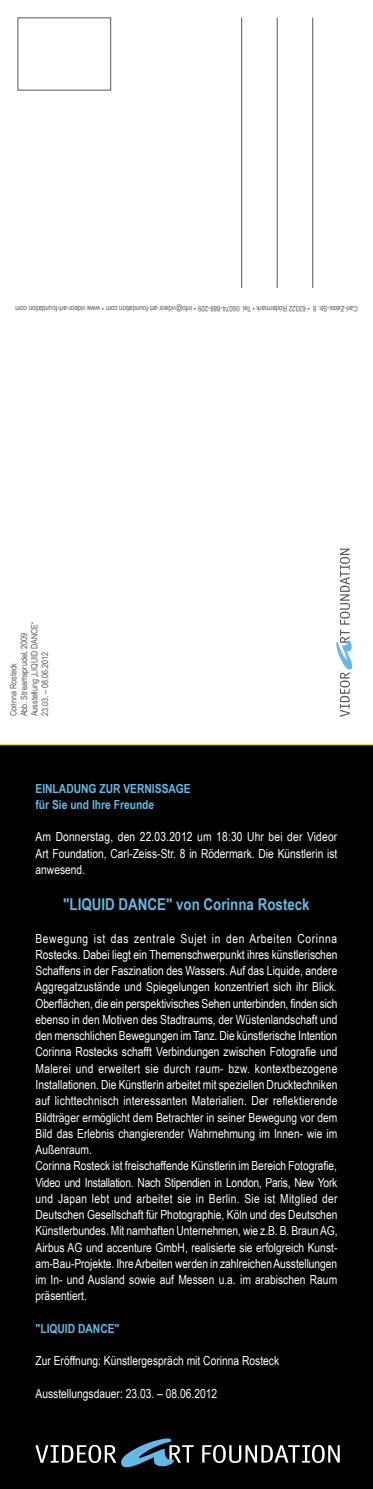
<style>
.page{position:relative;width:373px;height:1489px;background:#fff}
.page>*{position:absolute;margin:0;border:0;box-sizing:border-box;transform-origin:0 0}
.t1{font:700 16.25px "Arial Narrow";color:#64bae5}
.t2{font:12.5px/16.2px "Arial Narrow";color:#fff;text-align:justify}
.t3{font:700 12.5px/16.2px "Arial Narrow";color:#64bae5}
.t4{font:8.75px/10.5px "Arial Narrow";color:#58585a}
.t5{font:7.5px "Arial Narrow";color:#58585a}
</style>
<div class="page">
<div style="left:0;top:745px;width:372px;height:743px;background:#000"></div>
<hr style="left:312px;top:18px;width:1px;height:270px;background:#58585a">
<hr style="left:276px;top:18px;width:1px;height:270px;background:#58585a">
<hr style="left:241px;top:18px;width:1px;height:270px;background:#58585a">
<svg style="left:202px;top:1444px;width:137px;height:18px"></svg>
<svg style="left:35px;top:1437px;width:158px;height:32px;background:#2f3b42"></svg>
<svg style="left:336px;top:548px;width:17px;height:168px"></svg>
<hr style="left:0;top:744px;width:372px;height:1px;background:#ffe600">
<p class="t5" style="left:309px;top:314px;width:295px;rotate:-180deg">• 63322 Rödermark • Tel. 06074-888-209 • info@videor-art-foundation.com • www.videor-art-foundation.com</p>
<p class="t5" style="left:357px;top:314px;width:46px;rotate:-180deg">Carl-Zeiss-Str. 8</p>
<p class="t4" style="left:8px;top:716px;width:96px;rotate:-90deg">Corinna Rosteck<br>Abb. Streamsprudel, 2009<br>Ausstellung „LIQUID DANCE“<br>23.03. – 08.06.2012</p>
<p class="t3" style="left:35px;top:779px;width:156px">EINLADUNG ZUR VERNISSAGE für Sie und Ihre Freunde</p>
<p class="t2" style="left:35px;top:828px;width:303px">Am Donnerstag, den 22.03.2012 um 18:30 Uhr bei der Videor Art Foundation, Carl-Zeiss-Str. 8 in Rödermark. Die Künstlerin ist anwesend.</p>
<h1 class="t1" style="left:63px;top:892px;width:247px">"LIQUID DANCE" von Corinna Rosteck</h1>
<p class="t2" style="left:35px;top:929px;width:303px;text-align:left">Bewegung ist das zentrale Sujet in den Arbeiten Corinna Rostecks. Dabei liegt ein Themenschwerpunkt ihres künstlerischen Schaffens in der Faszination des Wassers. Auf das Liquide, andere Aggregatzustände und Spiegelungen konzentriert sich ihr Blick.<br>Oberflächen, die ein perspektivisches Sehen unterbinden, finden sich ebenso in den Motiven des Stadtraums, der Wüstenlandschaft und den menschlichen Bewegungen im Tanz. Die künstlerische Intention Corinna Rostecks schafft Verbindungen zwischen Fotografie und Malerei und erweitert sie durch raum- bzw. kontextbezogene Installationen. Die Künstlerin arbeitet mit speziellen Drucktechniken auf lichttechnisch interessanten Materialien. Der reflektierende Bildträger ermöglicht dem Betrachter in seiner Bewegung vor dem Bild das Erlebnis changierender Wahrnehmung im Innen- wie im Außenraum.<br>Corinna Rosteck ist freischaffende Künstlerin im Bereich Fotografie, Video und Installation. Nach Stipendien in London, Paris, New York und Japan lebt und arbeitet sie in Berlin. Sie ist Mitglied der Deutschen Gesellschaft für Photographie, Köln und des Deutschen Künstlerbundes. Mit namhaften Unternehmen, wie z.B. B. Braun AG, Airbus AG und accenture GmbH, realisierte sie erfolgreich Kunst&shy;am-Bau-Projekte. Ihre Arbeiten werden in zahlreichen Ausstellungen im In- und Ausland sowie auf Messen u.a. im arabischen Raum präsentiert.</p>
<p class="t3" style="left:35px;top:1319px;width:85px">"LIQUID DANCE"</p>
<p class="t2" style="left:35px;top:1352px;width:245px">Zur Eröffnung: Künstlergespräch mit Corinna Rosteck</p>
<p class="t2" style="left:35px;top:1384px;width:183px">Ausstellungsdauer: 23.03. – 08.06.2012</p>
</div>
